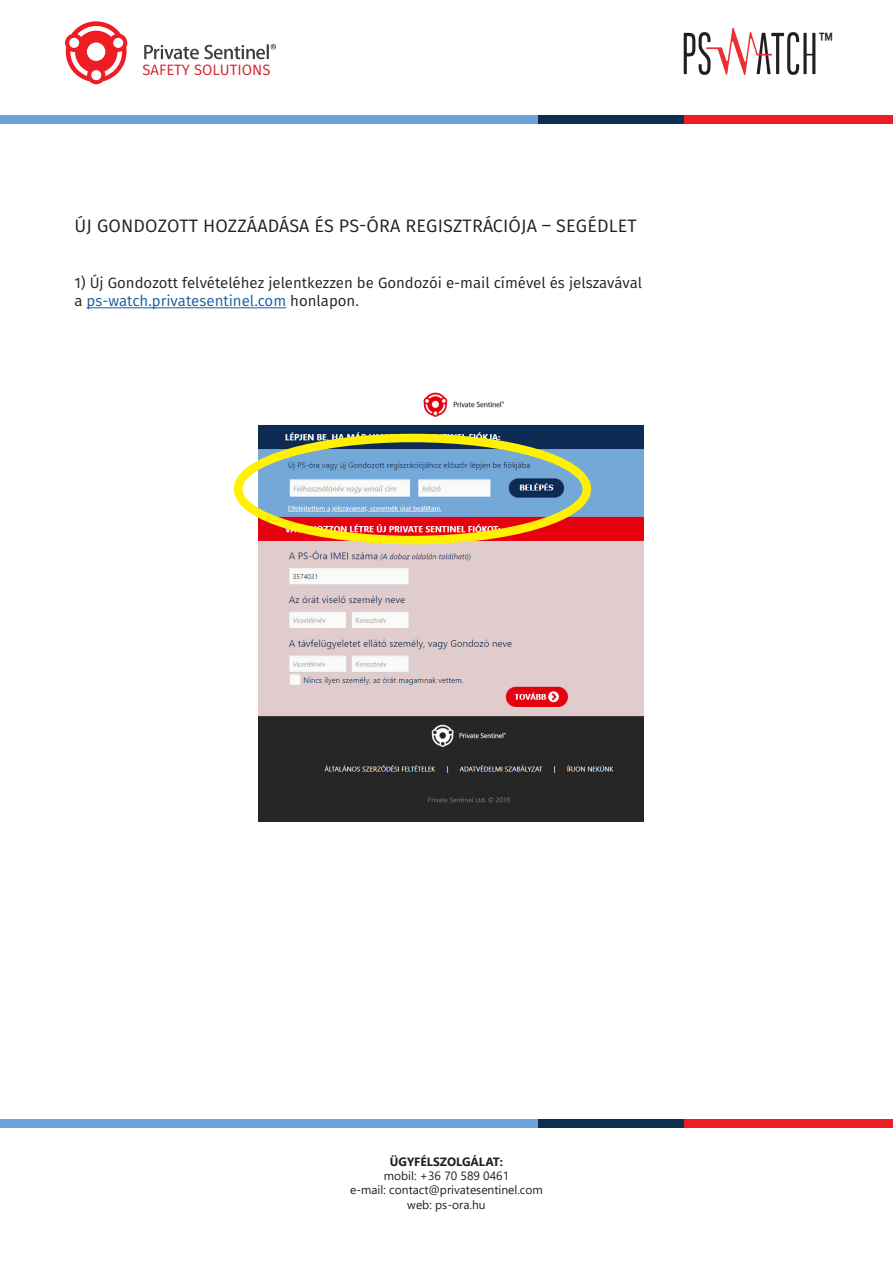
<style>
.page{position:relative;width:893px;height:1263px;background:#fff}
.page>*{position:absolute;margin:0;border:0;box-sizing:border-box;transform-origin:0 0}
.t1{font:28.95px "Trump Soft Pro";color:#231f20}
.t2{font:18px "Fira Sans";letter-spacing:.01em;color:#231f20}
.t3{font:15px "Fira Sans";color:#231f20}
.t4{font:15px "Fira Sans";color:#175d9e}
.t5{font:15px "Fira Sans";color:#d1232a}
.t6{font:12px "Segoe UI";color:#231f20}
.t7{font:700 12px "Segoe UI";color:#231f20}
.s1{color:#231f20}
</style>
<div class="page">
<div style="left:684px;top:1120px;width:209px;height:8px;background:#ec1d25"></div>
<div style="left:538px;top:1120px;width:146px;height:8px;background:#0d2e51"></div>
<div style="left:0;top:1120px;width:538px;height:8px;background:#6da3d7"></div>
<svg style="left:65px;top:21px;width:62px;height:63px"></svg>
<svg style="left:144px;top:44px;width:132px;height:15px"></svg>
<div style="left:684px;top:115px;width:209px;height:8px;background:#ec1d25"></div>
<div style="left:538px;top:115px;width:146px;height:8px;background:#0d2e51"></div>
<div style="left:0;top:115px;width:538px;height:8px;background:#6da3d7"></div>
<svg style="left:684px;top:27px;width:131px;height:48px"></svg>
<hr style="left:87px;top:307px;width:199px;height:1px;background:#175d9e">
<img style="left:259px;top:392px;width:385px;height:430px">
<div style="left:234px;top:434px;width:357px;height:110px;border:9px solid #fff101;border-radius:50%"></div>
<p class="t5" style="left:143px;top:58px;width:129px">SAFETY SOLUTIONS</p>
<p class="t2" style="left:74px;top:212px;width:564px">ÚJ GONDOZOTT HOZZÁADÁSA ÉS PS-ÓRA REGISZTRÁCIÓJA – SEGÉDLET</p>
<p class="t3" style="left:74px;top:272px;width:569px">1) Új Gondozott felvételéhez jelentkezzen be Gondozói e-mail címével és jelszavával</p>
<p class="t4" style="left:74px;top:290px;width:286px"><span class="s1">a</span> ps-watch.privatesentinel.com <span class="s1">honlapon.</span></p>
<p class="t1" style="left:819px;top:23px;width:16px">™</p>
<p class="t7" style="left:390px;top:1150px;width:115px">ÜGYFÉLSZOLGÁLAT:</p>
<p class="t6" style="left:384px;top:1164px;width:127px">mobil: +36 70 589 0461</p>
<p class="t6" style="left:350px;top:1179px;width:194px">e-mail: contact@privatesentinel.com</p>
<p class="t6" style="left:407px;top:1193px;width:80px">web: ps-ora.hu</p>
</div>
